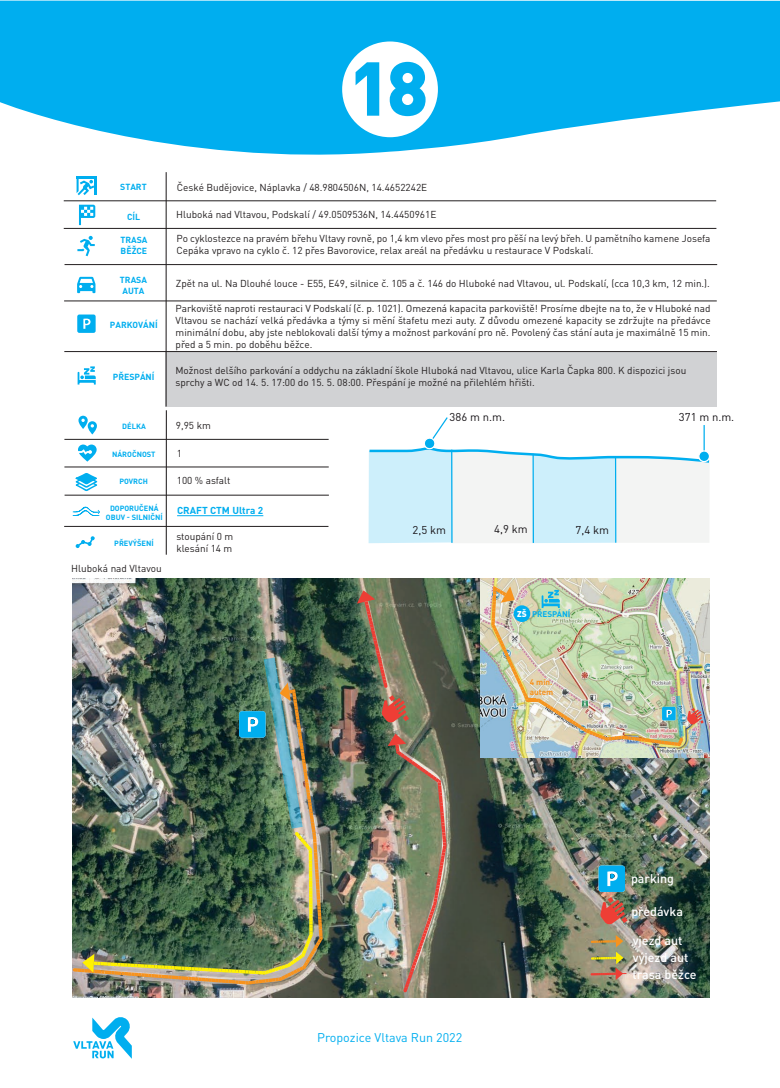
<style>
.page{position:relative;width:780px;height:1088px;background:#fff}
.page>*{position:absolute;margin:0;border:0;box-sizing:border-box;transform-origin:0 0}
.t1{font:500 12.5px/16.6px "DIN Pro";color:#fff}
.t2{font:12.5px "DIN Pro";color:#00aeef}
.t3{font:11.25px "DIN Pro";color:#181418}
.t4{font:10px/12px "DIN Pro";color:#231f20}
.t5{font:700 10px "DIN Pro";color:#00aeef}
.t6{font:700 8.75px/10.5px "DIN Pro";color:#00aeef}
.t7{font:900 8.38px "DIN Pro";color:#fff}
.t8{font:700 8.12px/9.8px "DIN Pro";color:#f7931d}
.t9{font:700 8.12px "DIN Pro";color:#00aeef}
.t10{font:700 7.5px/9px "DIN Pro";color:#00aeef;text-align:center}
.t11{font:700 3.62px "DIN Pro";color:#231f20}
</style>
<div class="page">
<div style="left:166px;top:352px;width:550px;height:54px;background:#d1d2d4"></div>
<hr style="left:165px;top:172px;width:2px;height:234px;background:#231f20">
<hr style="left:64px;top:200px;width:652px;height:1px;background:#231f20">
<hr style="left:64px;top:228px;width:652px;height:1px;background:#231f20">
<hr style="left:64px;top:264px;width:653px;height:1px;background:#231f20">
<hr style="left:64px;top:300px;width:652px;height:1px;background:#231f20">
<hr style="left:64px;top:351px;width:653px;height:1px;background:#231f20">
<svg style="left:77px;top:177px;width:20px;height:19px"></svg>
<svg style="left:79px;top:205px;width:16px;height:20px"></svg>
<svg style="left:77px;top:236px;width:18px;height:20px"></svg>
<svg style="left:77px;top:277px;width:18px;height:16px"></svg>
<svg style="left:77px;top:314px;width:19px;height:19px"></svg>
<img style="left:72px;top:579px;width:637px;height:419px">
<svg style="left:73px;top:1017px;width:59px;height:42px"></svg>
<svg style="left:381px;top:695px;width:28px;height:28px"></svg>
<svg style="left:78px;top:366px;width:18px;height:18px"></svg>
<svg style="left:590px;top:935px;width:36px;height:45px;background:#a59469"></svg>
<svg style="left:598px;top:865px;width:29px;height:60px;background:#758b97"></svg>
<svg style="left:368px;top:417px;width:342px;height:126px"></svg>
<div style="left:698px;top:451px;width:11px;height:11px;background:#00aeef;border-radius:50%"></div>
<div style="left:698px;top:450px;width:12px;height:12px;border:1px solid #fff;border-radius:50%"></div>
<img style="left:387px;top:733px;width:59px;height:259px">
<svg style="left:357px;top:590px;width:30px;height:98px;background:#716b53"></svg>
<img style="left:73px;top:657px;width:250px;height:327px">
<img style="left:480px;top:579px;width:229px;height:178px">
<img style="left:491px;top:585px;width:212px;height:161px">
<svg style="left:0;top:1px;width:780px;height:154px;background:#26baf1"></svg>
<svg style="left:342px;top:41px;width:96px;height:96px"></svg>
<hr style="left:166px;top:410px;width:1px;height:145px;background:#231f20">
<hr style="left:64px;top:439px;width:264px;height:1px;background:#231f20">
<hr style="left:64px;top:466px;width:265px;height:1px;background:#231f20">
<hr style="left:65px;top:495px;width:264px;height:1px;background:#231f20">
<hr style="left:64px;top:526px;width:264px;height:1px;background:#231f20">
<svg style="left:78px;top:416px;width:19px;height:18px"></svg>
<svg style="left:78px;top:444px;width:19px;height:18px"></svg>
<svg style="left:75px;top:536px;width:20px;height:12px"></svg>
<hr style="left:177px;top:515px;width:86px;height:1px;background:#00aeef">
<svg style="left:75px;top:473px;width:22px;height:18px"></svg>
<svg style="left:72px;top:506px;width:28px;height:10px"></svg>
<p class="t6" style="left:120px;top:181px;width:28px">START</p>
<p class="t6" style="left:127px;top:211px;width:15px">CÍL</p>
<p class="t6" style="left:120px;top:235px;width:29px">TRASA<br>BĚŽCE</p>
<p class="t6" style="left:120px;top:274px;width:29px">TRASA<br>AUTA</p>
<p class="t6" style="left:110px;top:319px;width:49px">PARKOVÁNÍ</p>
<p class="t6" style="left:113px;top:371px;width:43px">PŘESPÁNÍ</p>
<p class="t10" style="left:122px;top:421px;width:25px">DÉLKA</p>
<p class="t10" style="left:112px;top:449px;width:45px">NÁROČNOST</p>
<p class="t10" style="left:119px;top:476px;width:30px">POVRCH</p>
<p class="t10" style="left:106px;top:503px;width:58px">DOPORUČENÁ<br>OBUV - SILNIČNÍ</p>
<p class="t10" style="left:114px;top:539px;width:41px">PŘEVÝŠENÍ</p>
<p class="t4" style="left:71px;top:562px;width:92px">Hluboká nad Vltavou</p>
<p class="t4" style="left:177px;top:181px;width:252px">České Budějovice, Náplavka / 48.9804506N, 14.4652242E</p>
<p class="t4" style="left:176px;top:208px;width:261px">Hluboká nad Vltavou, Podskalí / 49.0509536N, 14.4450961E</p>
<p class="t4" style="left:176px;top:232px;width:535px">Po cyklostezce na pravém břehu Vltavy rovně, po 1,4 km vlevo přes most pro pěší na levý břeh. U pamětního kamene Josefa<br>Cepáka vpravo na cyklo č. 12 přes Bavorovice, relax areál na předávku u restaurace V Podskalí.</p>
<p class="t4" style="left:176px;top:277px;width:535px">Zpět na ul. Na Dlouhé louce - E55, E49, silnice č. 105 a č. 146 do Hluboké nad Vltavou, ul. Podskalí, (cca 10,3 km, 12 min.).</p>
<p class="t4" style="left:175px;top:302px;width:536px;text-align:justify">Parkoviště naproti restauraci V Podskalí (č. p. 1021). Omezená kapacita parkoviště! Prosíme dbejte na to, že v Hluboké nad Vltavou se nachází velká předávka a týmy si mění štafetu mezi auty. Z důvodu omezené kapacity se zdržujte na předávce minimální dobu, aby jste neblokovali další týmy a možnost parkování pro ně. Povolený čas stání auta je maximálně 15 min. před a 5 min. po doběhu běžce.</p>
<p class="t4" style="left:175px;top:364px;width:512px">Možnost delšího parkování a oddychu na základní škole Hluboká nad Vltavou, ulice Karla Čapka 800. K dispozici jsou sprchy a WC od 14. 5. 17:00 do 15. 5. 08:00. Přespání je možné na přilehlém hřišti.</p>
<p class="t4" style="left:176px;top:419px;width:36px">9,95 km</p>
<p class="t4" style="left:177px;top:447px;width:7px">1</p>
<p class="t4" style="left:177px;top:474px;width:55px">100 % asfalt</p>
<p class="t5" style="left:177px;top:504px;width:88px">CRAFT CTM Ultra 2</p>
<p class="t4" style="left:176px;top:529px;width:58px">stoupání 0 m klesání 14 m</p>
<p class="t3" style="left:449px;top:409px;width:57px">386 m n.m.</p>
<p class="t3" style="left:679px;top:409px;width:57px">371 m n.m.</p>
<p class="t3" style="left:412px;top:522px;width:35px">2,5 km</p>
<p class="t3" style="left:494px;top:522px;width:35px">4,9 km</p>
<p class="t3" style="left:575px;top:522px;width:35px">7,4 km</p>
<p class="t11" style="left:503px;top:627px;width:28px;rotate:-77deg">Karla Čapka 800</p>
<p class="t7" style="left:517px;top:608px;width:11px">ZŠ</p>
<p class="t9" style="left:532px;top:609px;width:40px">PŘESPÁNÍ</p>
<p class="t8" style="left:530px;top:677px;width:25px">4 min. autem</p>
<p class="t2" style="left:317px;top:1029px;width:147px">Propozice Vltava Run 2022</p>
<p class="t1" style="left:631px;top:869px;width:45px">parking</p>
<p class="t1" style="left:631px;top:902px;width:53px">předávka</p>
<p class="t1" style="left:632px;top:932px;width:66px">vjezd aut výjezd aut trasa běžce</p>
</div>
